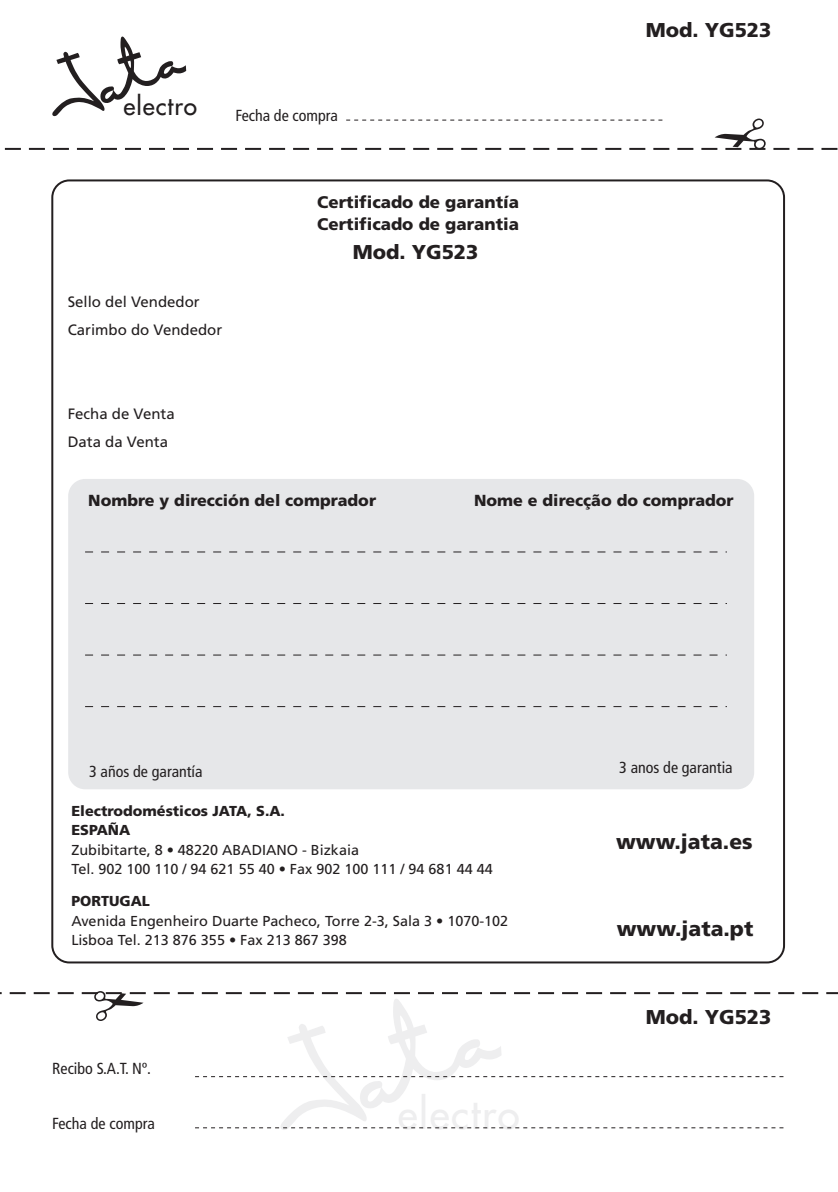
<style>
.page{position:relative;width:838px;height:1192px;background:#fff}
.page>*{position:absolute;margin:0;border:0;box-sizing:border-box;transform-origin:0 0}
.t1{font:24.4px "Futura";letter-spacing:.04em;color:#231f20}
.t2{font:900 21px "Frutiger";color:#231f20}
.t3{font:900 20px "Frutiger";color:#231f20}
.t4{font:900 16.8px/22.8px "Frutiger";color:#231f20}
.t5{font:condensed 16px "Frutiger";color:#231f20}
.t6{font:900 16px "Frutiger";color:#231f20}
.t7{font:15px/28px "Frutiger";color:#231f20}
.t8{font:14.4px/19.4px "Frutiger";color:#231f20}
.s1{font-weight:900}
</style>
<div class="page">
<svg style="left:0;top:991px;width:837px;height:139px"></svg>
<svg style="left:4px;top:36px;width:833px;height:114px"></svg>
<div style="left:68px;top:479px;width:686px;height:310px;background:#e6e7e9;border-radius:17px"></div>
<svg style="left:85px;top:551px;width:641px;height:1px"></svg>
<svg style="left:85px;top:603px;width:641px;height:1px"></svg>
<svg style="left:85px;top:654px;width:641px;height:1px"></svg>
<svg style="left:85px;top:706px;width:641px;height:1px"></svg>
<p class="t1" style="left:123px;top:94px;width:75px">electro</p>
<p class="t5" style="left:235px;top:109px;width:104px">Fecha de compra</p>
<p class="t7" style="left:68px;top:289px;width:156px">Sello del Vendedor<br>Carimbo do Vendedor</p>
<p class="t4" style="left:317px;top:192px;width:203px">Certificado de garantía<br>Certificado de garantia</p>
<p class="t3" style="left:352px;top:244px;width:127px">Mod. YG523</p>
<p class="t7" style="left:68px;top:400px;width:108px">Fecha de Venta<br>Data da Venta</p>
<p class="t3" style="left:645px;top:22px;width:127px">Mod. YG523</p>
<p class="t6" style="left:88px;top:494px;width:289px">Nombre y dirección del comprador</p>
<p class="t6" style="left:474px;top:494px;width:261px">Nome e direcção do comprador</p>
<p class="t5" style="left:89px;top:765px;width:115px">3 años de garantía</p>
<p class="t5" style="left:619px;top:761px;width:115px">3 anos de garantia</p>
<p class="t8" style="left:71px;top:802px;width:423px"><span class="s1">Electrodomésticos JATA, S.A.<br>ESPAÑA<br></span>Zubibitarte, 8 • 48220 ABADIANO - Bizkaia<br>Tel. 902 100 110 / 94 621 55 40 • Fax 902 100 111 / 94 681 44 44</p>
<p class="t8" style="left:71px;top:892px;width:438px"><span class="s1">PORTUGAL<br></span>Avenida Engenheiro Duarte Pacheco, Torre 2-3, Sala 3 • 1070-102<br>Lisboa Tel. 213 876 355 • Fax 213 867 398</p>
<p class="t5" style="left:52px;top:1062px;width:100px">Recibo S.A.T. Nº.</p>
<p class="t5" style="left:52px;top:1117px;width:104px">Fecha de compra</p>
<p class="t2" style="left:616px;top:833px;width:138px">www.jata.es</p>
<p class="t2" style="left:616px;top:920px;width:138px">www.jata.pt</p>
<p class="t3" style="left:645px;top:1008px;width:127px">Mod. YG523</p>
</div>
